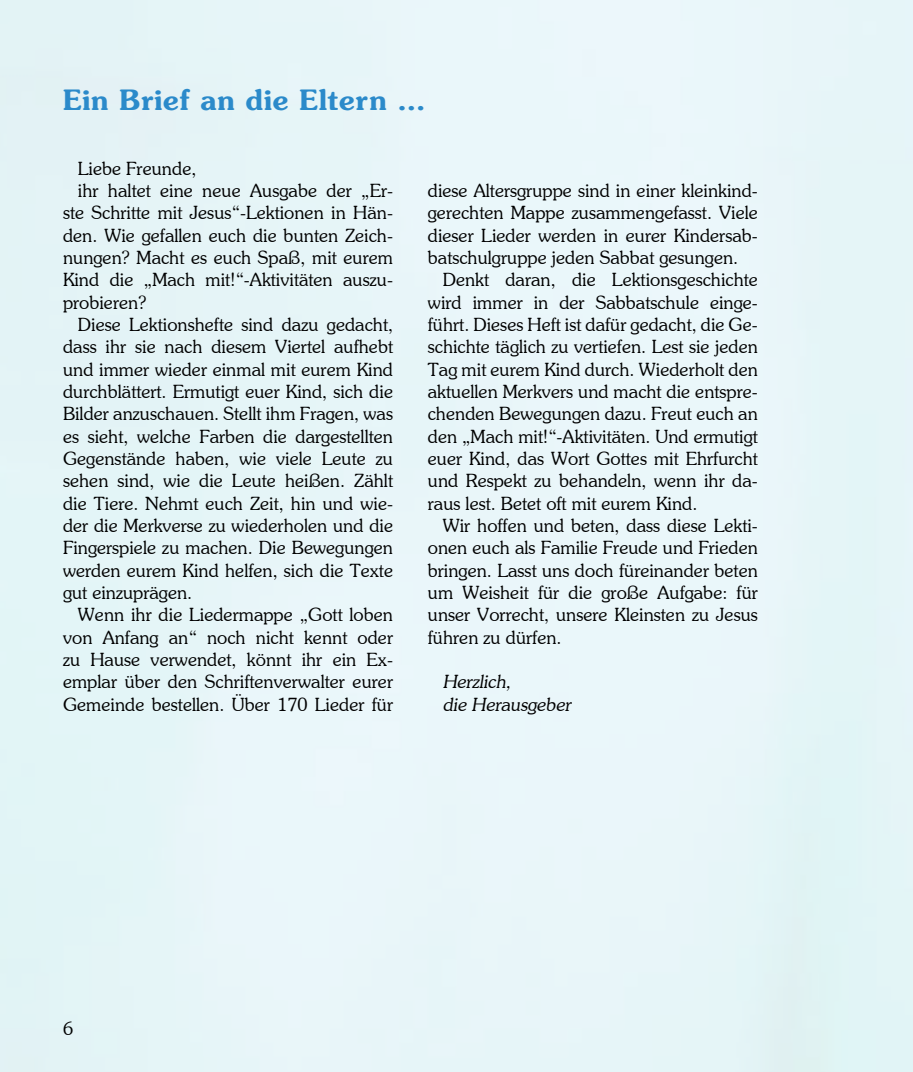
<style>
.page{position:relative;width:913px;height:1072px;background:#fff}
.page>*{position:absolute;margin:0;border:0;box-sizing:border-box;transform-origin:0 0}
.t1{font:600 28px "Souvenir";letter-spacing:.025em;color:#2b8aca}
.t2{font:300 18.38px/22.4px "Souvenir IT Cby BT";color:#000;text-align:justify}
.t3{font:italic 300 18.38px/22.4px "Souvenir IT Cby BT";color:#000}
</style>
<div class="page">
<h1 class="t1" style="left:63px;top:82px;width:364px">Ein Brief an die Eltern …</h1>
<p class="t2" style="left:78px;top:157px;width:120px">Liebe Freunde,</p>
<p class="t2" style="left:78px;top:179px;width:317px">ihr haltet eine neue Ausgabe der „Er-</p>
<p class="t2" style="left:63px;top:201px;width:331px">ste Schritte mit Jesus“-Lektionen in Hän-</p>
<p class="t2" style="left:63px;top:224px;width:331px">den. Wie gefallen euch die bunten Zeich-</p>
<p class="t2" style="left:63px;top:246px;width:331px">nungen? Macht es euch Spaß, mit eurem</p>
<p class="t2" style="left:63px;top:268px;width:331px">Kind die „Mach mit!“-Aktivitäten auszu-</p>
<p class="t2" style="left:63px;top:291px;width:85px">probieren?</p>
<p class="t2" style="left:78px;top:313px;width:317px">Diese Lektionshefte sind dazu gedacht,</p>
<p class="t2" style="left:63px;top:335px;width:331px">dass ihr sie nach diesem Viertel aufhebt</p>
<p class="t2" style="left:63px;top:358px;width:331px">und immer wieder einmal mit eurem Kind</p>
<p class="t2" style="left:63px;top:380px;width:331px">durchblättert. Ermutigt euer Kind, sich die</p>
<p class="t2" style="left:63px;top:402px;width:332px">Bilder anzuschauen. Stellt ihm Fragen, was</p>
<p class="t2" style="left:63px;top:425px;width:331px">es sieht, welche Farben die dargestellten</p>
<p class="t2" style="left:63px;top:447px;width:331px">Gegenstände haben, wie viele Leute zu</p>
<p class="t2" style="left:63px;top:469px;width:331px">sehen sind, wie die Leute heißen. Zählt</p>
<p class="t2" style="left:63px;top:492px;width:331px">die Tiere. Nehmt euch Zeit, hin und wie-</p>
<p class="t2" style="left:63px;top:514px;width:331px">der die Merkverse zu wiederholen und die</p>
<p class="t2" style="left:63px;top:536px;width:331px">Fingerspiele zu machen. Die Bewegungen</p>
<p class="t2" style="left:63px;top:559px;width:331px">werden eurem Kind helfen, sich die Texte</p>
<p class="t2" style="left:63px;top:581px;width:131px">gut einzuprägen.</p>
<p class="t2" style="left:78px;top:603px;width:317px">Wenn ihr die Liedermappe „Gott loben</p>
<p class="t2" style="left:63px;top:626px;width:332px">von Anfang an“ noch nicht kennt oder</p>
<p class="t2" style="left:63px;top:648px;width:331px">zu Hause verwendet, könnt ihr ein Ex-</p>
<p class="t2" style="left:63px;top:670px;width:331px">emplar über den Schriftenverwalter eurer</p>
<p class="t2" style="left:63px;top:692px;width:331px">Gemeinde bestellen. Über 170 Lieder für</p>
<p class="t2" style="left:428px;top:179px;width:331px">diese Altersgruppe sind in einer kleinkind&shy;gerechten Mappe zusammengefasst. Viele dieser Lieder werden in eurer Kindersab&shy;batschulgruppe jeden Sabbat gesungen.</p>
<p class="t2" style="left:428px;top:268px;width:332px;text-indent:15px">Denkt daran, die Lektionsgeschichte wird immer in der Sabbatschule einge&shy;führt. Dieses Heft ist dafür gedacht, die Ge&shy;schichte täglich zu vertiefen. Lest sie jeden Tag mit eurem Kind durch. Wiederholt den aktuellen Merkvers und macht die entspre&shy;chenden Bewegungen dazu. Freut euch an den „Mach mit!“-Aktivitäten. Und ermutigt euer Kind, das Wort Gottes mit Ehrfurcht und Respekt zu behandeln, wenn ihr da&shy;raus lest. Betet oft mit eurem Kind.</p>
<p class="t2" style="left:428px;top:514px;width:331px;text-indent:15px">Wir hoffen und beten, dass diese Lekti&shy;onen euch als Familie Freude und Frieden bringen. Lasst uns doch füreinander beten um Weisheit für die große Aufgabe: für unser Vorrecht, unsere Kleinsten zu Jesus führen zu dürfen.</p>
<p class="t3" style="left:443px;top:670px;width:133px">Herzlich,<br>die Herausgeber</p>
<p class="t2" style="left:63px;top:1017px;width:12px">6</p>
</div>
